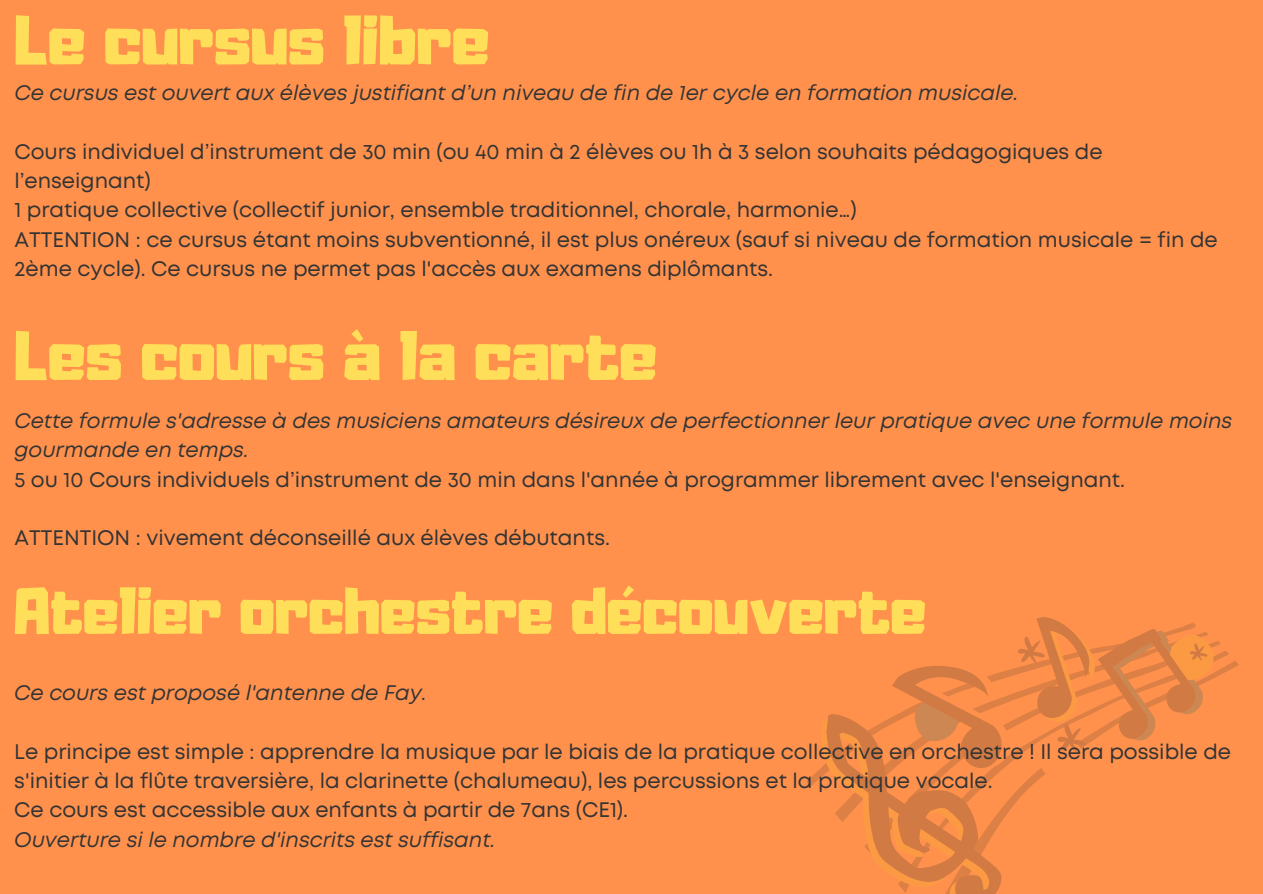
<style>
.page{position:relative;width:1263px;height:894px;background:#fff}
.page>*{position:absolute;margin:0;border:0;box-sizing:border-box;transform-origin:0 0}
.t1{font:61.5px "Adumu";color:#ffde59}
.t2{font:58.5px "Adumu";color:#ffde59}
.t3{font:21px/29.2px "Mont";color:#343434}
.t4{font:italic 21px/29.2px "Mont";color:#343434}
</style>
<div class="page">
<div style="left:0;top:0;width:1263px;height:893px;background:#ff914d"></div>
<svg style="left:806px;top:617px;width:416px;height:276px"></svg>
<p class="t1" style="left:14px;top:15px;width:477px">Le cursus libre</p>
<p class="t4" style="left:14px;top:80px;width:1005px">Ce cursus est ouvert aux élèves justifiant d’un niveau de fin de 1er cycle en formation musicale.</p>
<p class="t3" style="left:14px;top:138px;width:1090px">Cours individuel d’instrument de 30 min (ou 40 min à 2 élèves ou 1h à 3 selon souhaits pédagogiques de l’enseignant)</p>
<p class="t3" style="left:14px;top:197px;width:844px">1 pratique collective (collectif junior, ensemble traditionnel, chorale, harmonie…)</p>
<p class="t3" style="left:14px;top:226px;width:1205px">ATTENTION : ce cursus étant moins subventionné, il est plus onéreux (sauf si niveau de formation musicale = fin de<br>2ème cycle). Ce cursus ne permet pas l'accès aux examens diplômants.</p>
<p class="t1" style="left:14px;top:331px;width:644px">Les cours à la carte</p>
<p class="t4" style="left:14px;top:407px;width:1219px">Cette formule s'adresse à des musiciens amateurs désireux de perfectionner leur pratique avec une formule moins gourmande en temps.</p>
<p class="t3" style="left:14px;top:466px;width:1112px">5 ou 10 Cours individuels d’instrument de 30 min dans l'année à programmer librement avec l'enseignant.</p>
<p class="t3" style="left:14px;top:524px;width:597px">ATTENTION : vivement déconseillé aux élèves débutants.</p>
<p class="t2" style="left:14px;top:587px;width:914px">Atelier orchestre découverte</p>
<p class="t4" style="left:14px;top:679px;width:414px">Ce cours est proposé l'antenne de Fay.</p>
<p class="t3" style="left:14px;top:738px;width:1218px">Le principe est simple : apprendre la musique par le biais de la pratique collective en orchestre ! Il sera possible de s'initier à la flûte traversière, la clarinette (chalumeau), les percussions et la pratique vocale.</p>
<p class="t3" style="left:14px;top:796px;width:615px">Ce cours est accessible aux enfants à partir de 7ans (CE1).</p>
<p class="t4" style="left:14px;top:825px;width:482px">Ouverture si le nombre d'inscrits est suffisant.</p>
</div>
